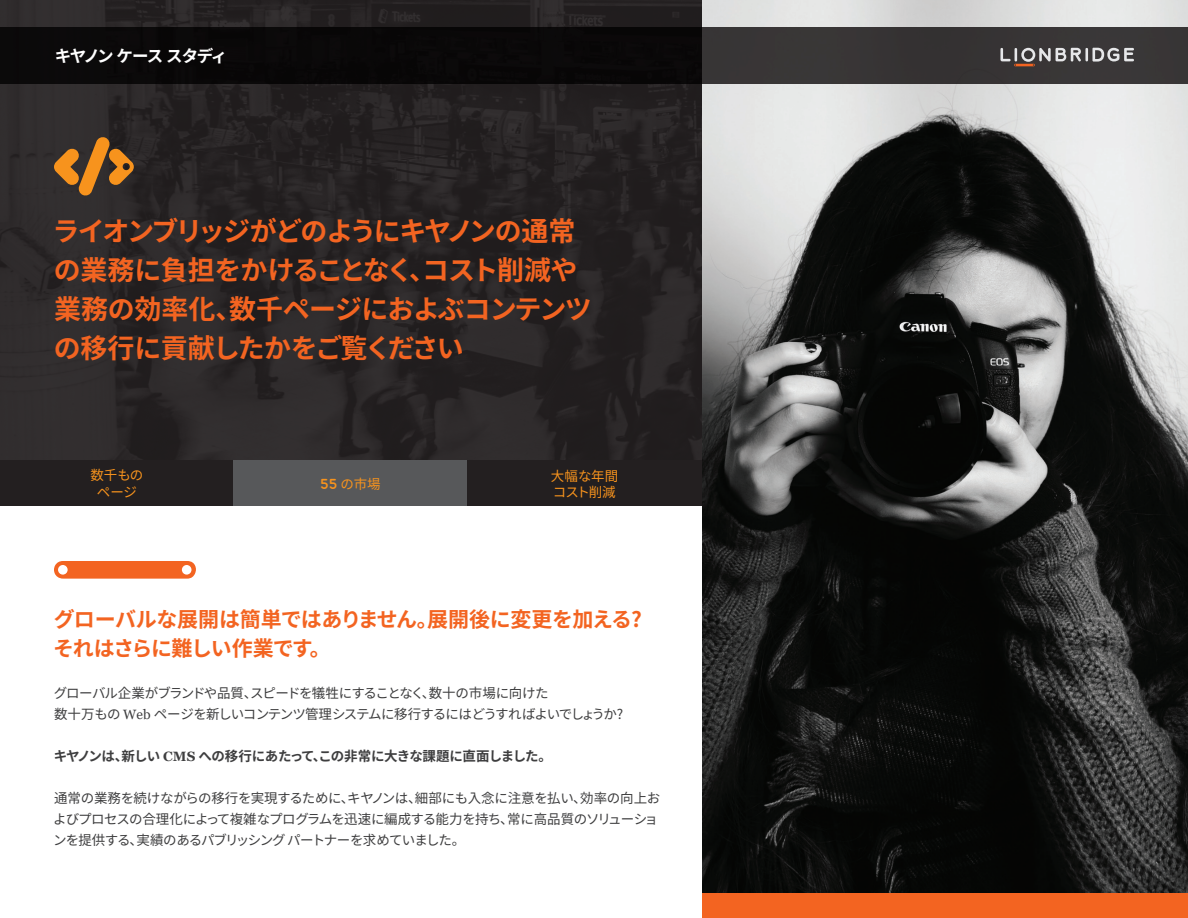
<style>
.page{position:relative;width:1188px;height:918px;background:#fff}
.page>*{position:absolute;margin:0;border:0;box-sizing:border-box;transform-origin:0 0}
.LB_Title{font:700 27px "Noto Sans CJ Kjp";letter-spacing:-.04em;color:#f36421}
.LB_Title-2{font:700 27px "Noto Sans CJ Kjp";letter-spacing:-.075em;color:#f36421}
.LB_Title-3{font:700 27px "Noto Sans CJ Kjp";letter-spacing:-.06em;color:#f36421}
.t1{font:700 21px/28.5px "Noto Sans CJ Kjp";letter-spacing:-.03em;color:#f36421}
.t2{font:700 16.5px "Noto Sans CJ Kjp";letter-spacing:-.1em;color:#fff}
.t3{font:13.5px/21px "Noto Sans CJ Kjp";letter-spacing:-.05em;color:#3e3e3f}
.t4{font:700 13.5px "Noto Sans CJ Kjp";letter-spacing:-.04em;color:#3e3e3f}
.t5{font:13.5px "Noto Sans CJ Kjp";letter-spacing:-.005em;color:#f7931d}
.s1{font-family:"Lionbridge Sans"}
.s2{font-family:"Georgia"}
</style>
<div class="page">
<img style="left:0;top:0;width:702px;height:460px">
<img style="left:702px;top:0;width:486px;height:893px">
<svg style="left:54px;top:561px;width:142px;height:18px;background:#f47337"></svg>
<svg style="left:54px;top:136px;width:80px;height:60px;background:#7d5426"></svg>
<div style="left:702px;top:893px;width:486px;height:25px;background:#f36421"></div>
<div style="left:0;top:460px;width:234px;height:46px;background:#231f20"></div>
<div style="left:234px;top:460px;width:233px;height:46px;background:#57585a"></div>
<div style="left:467px;top:460px;width:235px;height:46px;background:#231f20"></div>
<svg style="left:0;top:27px;width:1188px;height:56px;background:#1b1919"></svg>
<svg style="left:1000px;top:48px;width:134px;height:18px;background:#726e6e"></svg>
<p class="t2" style="left:55px;top:46px;width:174px">キヤノン ケース スタディ</p>
<p class="LB_Title-2" style="left:52px;top:216px;width:525px">ライオンブリッジがどのようにキヤノンの通常</p>
<p class="LB_Title" style="left:54px;top:255px;width:525px">の業務に負担をかけることなく、コスト削減や</p>
<p class="LB_Title" style="left:54px;top:294px;width:539px">業務の効率化、数千ページにおよぶコンテンツ</p>
<p class="LB_Title-3" style="left:54px;top:333px;width:411px">の移行に貢献したかをご覧ください</p>
<p class="t5" style="left:90px;top:468px;width:55px">数千もの</p>
<p class="t5" style="left:97px;top:484px;width:42px">ページ</p>
<p class="t5" style="left:320px;top:476px;width:62px"><span class="s1">55</span> の市場</p>
<p class="t5" style="left:551px;top:468px;width:69px">大幅な年間</p>
<p class="t5" style="left:553px;top:485px;width:65px">コスト削減</p>
<p class="t1" style="left:53px;top:606px;width:590px">グローバルな展開は簡単ではありません。展開後に変更を加える?それはさらに難しい作業です。</p>
<p class="t3" style="left:54px;top:683px;width:496px">グローバル企業がブランドや品質、スピードを犠牲にすることなく、数十の市場に向けた</p>
<p class="t3" style="left:54px;top:704px;width:571px">数十万もの <span class="s2">Web</span> ページを新しいコンテンツ管理システムに移行するにはどうすればよいでしょうか?</p>
<p class="t4" style="left:54px;top:748px;width:500px">キヤノンは、新しい <span class="s2">CMS</span> への移行にあたって、この非常に大きな課題に直面しました。</p>
<p class="t3" style="left:53px;top:788px;width:609px">通常の業務を続けながらの移行を実現するために、キヤノンは、細部にも入念に注意を払い、効率の向上およびプロセスの合理化によって複雑なプログラムを迅速に編成する能力を持ち、常に高品質のソリューションを提供する、実績のあるパブリッシング パートナーを求めていました。</p>
</div>
